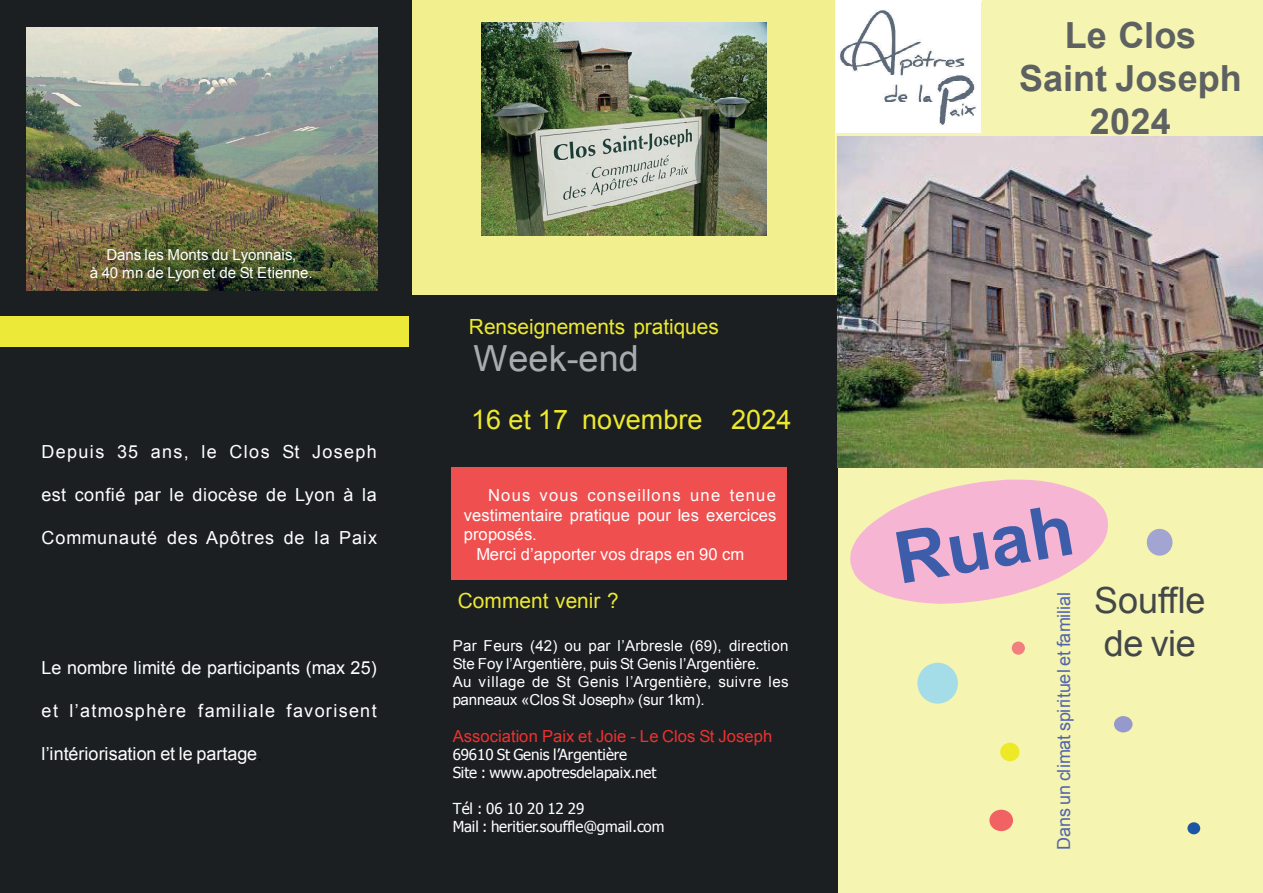
<style>
.page{position:relative;width:1263px;height:893px;background:#fff}
.page>*{position:absolute;margin:0;border:0;box-sizing:border-box;transform-origin:0 0}
.t1{font:700 72px "Arial";color:#3d5caa}
.t2{font:700 36px/43.2px "Arial";color:#5d6162;text-align:center}
.t3{font:36px/43.2px "Arial";letter-spacing:-.005em;color:#444749}
.t4{font:36px "Arial";letter-spacing:.005em;color:#a8acac}
.t5{font:27px "Arial";letter-spacing:.005em;color:#ede930}
.t6{font:20.85px "Arial";letter-spacing:-.005em;color:#ede930}
.t7{font:18px "Arial";letter-spacing:.075em;color:#fff}
.t8{font:18px "Arial";letter-spacing:.04em;color:#fff}
.t9{font:18px "Arial";letter-spacing:.005em;color:#fff}
.t10{font:18px "Arial";letter-spacing:.005em;color:#5165af}
.t11{font:18px "Arial";color:#fff}
.t12{font:16.5px "Arial";letter-spacing:.01em;color:#fff}
.t13{font:16.5px "Arial";letter-spacing:.005em;color:#ee312f}
.t14{font:16.5px "Arial";letter-spacing:.075em;color:#fff}
.t15{font:15.15px/18px "Arial";color:#fff}
.t16{font:15.15px/18px "Tahoma";color:#fff}
.s1{font-family:"Times New Roman";color:#000001}
</style>
<div class="page">
<div style="left:836px;top:0;width:427px;height:893px;background:#f5f4b0"></div>
<div style="left:409px;top:0;width:426px;height:297px;background:#f2f08e"></div>
<div style="left:409px;top:296px;width:428px;height:597px;background:#1b1f22"></div>
<svg style="left:850px;top:480px;width:258px;height:124px"></svg>
<img style="left:837px;top:136px;width:426px;height:331px">
<div style="left:917px;top:663px;width:41px;height:41px;background:#a4dce7;border-radius:50%"></div>
<div style="left:1000px;top:743px;width:19px;height:18px;background:#ede927;border-radius:50%"></div>
<div style="left:1114px;top:716px;width:18px;height:16px;background:#9699cc;border-radius:50%"></div>
<div style="left:1012px;top:641px;width:13px;height:14px;background:#f27e7f;border-radius:50%"></div>
<div style="left:1187px;top:822px;width:13px;height:12px;background:#1e56a6;border-radius:50%"></div>
<div style="left:0;top:0;width:411px;height:893px;background:#1b1f22"></div>
<img style="left:481px;top:22px;width:285px;height:213px">
<div style="left:1147px;top:529px;width:25px;height:27px;background:#a2a5d2;border-radius:50%"></div>
<div style="left:989px;top:810px;width:24px;height:21px;background:#f16262;border-radius:50%"></div>
<img style="left:26px;top:27px;width:351px;height:264px">
<div style="left:0;top:316px;width:408px;height:31px;background:#ede938"></div>
<img style="left:836px;top:2px;width:145px;height:130px">
<hr style="left:835px;top:0;width:146px;height:2px;background:#fff">
<div style="left:450px;top:467px;width:336px;height:112px;background:#ef4f4f"></div>
<p class="t15" style="left:90px;top:246px;width:224px;text-align:center">Dans les Monts du Lyonnais,<br>à 40 mn de Lyon et de St Etienne.</p>
<p class="t7" style="left:42px;top:441px;width:337px">Depuis 35 ans, le Clos St Joseph</p>
<p class="t8" style="left:42px;top:485px;width:337px">est confié par le diocèse de Lyon à la</p>
<p class="t8" style="left:42px;top:528px;width:337px">Communauté des Apôtres de la Paix</p>
<p class="t9" style="left:42px;top:657px;width:337px">Le nombre limité de participants (max 25)</p>
<p class="t7" style="left:42px;top:701px;width:337px">et l’atmosphère familiale favorisent</p>
<p class="t11" style="left:42px;top:744px;width:222px">l’intériorisation et le partage<span class="s1">.</span></p>
<h3 class="t6" style="left:469px;top:315px;width:251px">Renseignements pratiques</h3>
<h2 class="t4" style="left:474px;top:339px;width:167px">Week-end</h2>
<h3 class="t5" style="left:471px;top:404px;width:322px">16 et 17 novembre 2024</h3>
<p class="t14" style="left:488px;top:486px;width:289px">Nous vous conseillons une tenue</p>
<p class="t12" style="left:464px;top:506px;width:314px">vestimentaire pratique pour les exercices</p>
<p class="t12" style="left:464px;top:525px;width:75px">proposés.</p>
<p class="t12" style="left:476px;top:545px;width:269px">Merci d’apporter vos draps en 90 cm</p>
<h3 class="t6" style="left:458px;top:589px;width:163px">Comment venir ?</h3>
<p class="t15" style="left:453px;top:636px;width:337px">Par Feurs (42) ou par l’Arbresle (69), direction Ste Foy l’Argentière, puis St Genis l’Argentière.<br>Au village de St Genis l’Argentière, suivre les panneaux «Clos St Joseph» (sur 1km).</p>
<p class="t13" style="left:453px;top:727px;width:321px">Association Paix et Joie - Le Clos St Joseph</p>
<p class="t16" style="left:453px;top:745px;width:205px">69610 St Genis l’Argentière<br>Site : www.apotresdelapaix.net</p>
<p class="t16" style="left:453px;top:799px;width:213px">Tél : 06 10 20 12 29<br>Mail : heritier.souffle@gmail.com</p>
<h2 class="t2" style="left:1019px;top:14px;width:224px">Le Clos<br>Saint Joseph<br>2024</h2>
<h1 class="t1" style="left:888px;top:520px;width:182px;rotate:-10deg">Ruah</h1>
<p class="t10" style="left:1054px;top:850px;width:260px;rotate:-90deg">Dans un climat spirituel et familial</p>
<h2 class="t3" style="left:1094px;top:579px;width:113px">Souffle de vie</h2>
</div>
